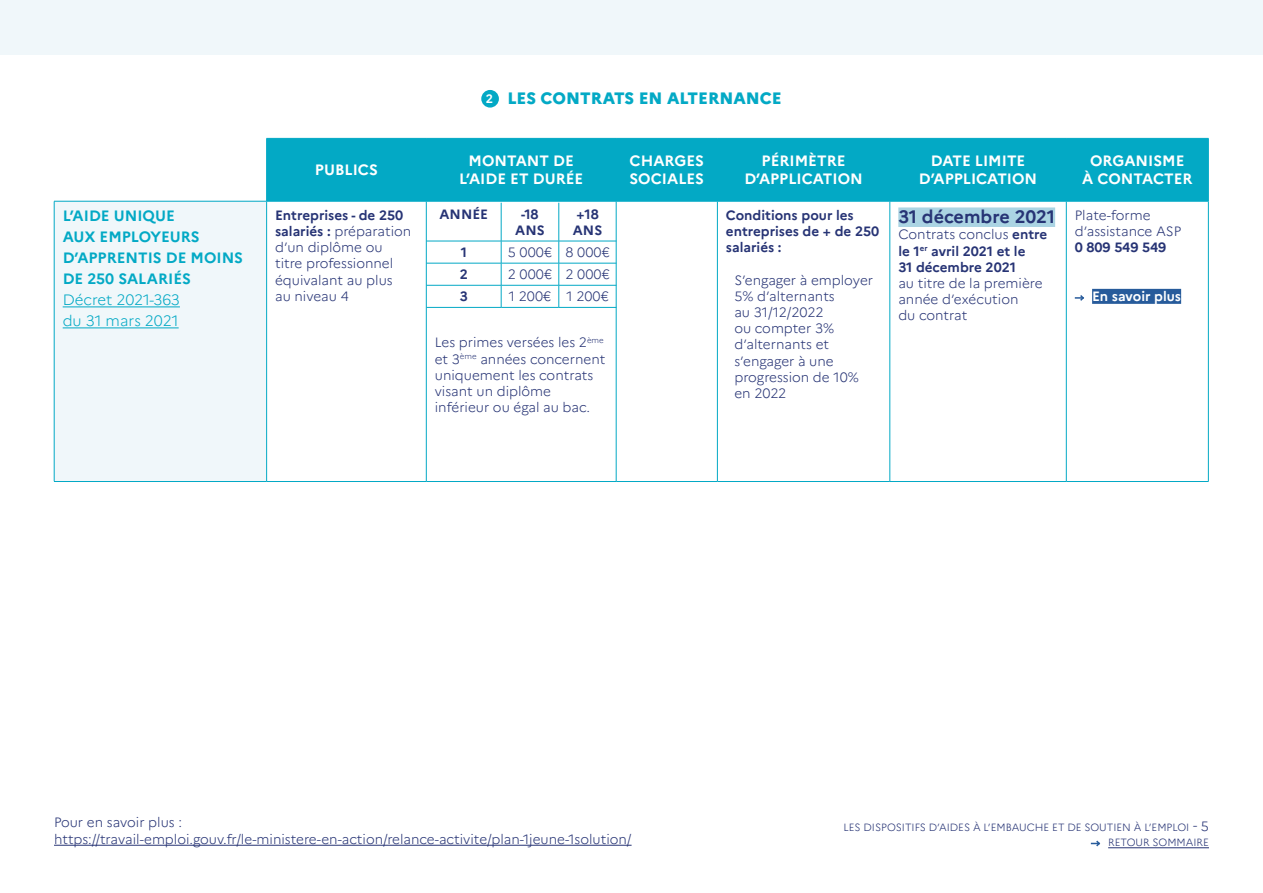
<style>
.page{position:relative;width:1263px;height:893px;background:#fff}
.page>*{position:absolute;margin:0;border:0;box-sizing:border-box;transform-origin:0 0}
.t1{font:700 18px "Marianne";color:#273475}
.t2{font:800 16.5px "Marianne";color:#03a9c5}
.t3{font:700 15px/18px "Marianne";color:#fff;text-align:center}
.t4{font:700 15px/21px "Marianne";color:#03a9c5}
.t5{font:300 15px/21px "Marianne";color:#03a9c5}
.t6{font:300 13.5px/16.2px "Marianne";color:#273475}
.t7{font:700 13.5px/16.2px "Marianne";color:#273475}
.t8{font:700 13.5px "Marianne";color:#fff}
.t9{font:300 10.5px/15px "Marianne";color:#273475;text-align:right}
.s1{font-weight:700;font-size:12.15px;color:#fff}
.s2{font-weight:700}
.s3{font-weight:300}
.s4{font-size:13.5px}
</style>
<div class="page">
<hr style="left:54px;top:845px;width:578px;height:1px;background:#273475">
<hr style="left:1108px;top:847px;width:101px;height:1px;background:#273475">
<svg style="left:1091px;top:840px;width:10px;height:7px"></svg>
<div style="left:0;top:0;width:1263px;height:54px;background:#f0f7fa"></div>
<div style="left:267px;top:139px;width:941px;height:62px;background:#03a9c5"></div>
<div style="left:54px;top:201px;width:213px;height:280px;background:#f0f7fa"></div>
<hr style="left:54px;top:201px;width:213px;height:1px;background:#03a9c5">
<hr style="left:266px;top:139px;width:1px;height:62px;background:#03a9c5">
<hr style="left:266px;top:138px;width:160px;height:1px;background:#03a9c5">
<hr style="left:267px;top:201px;width:159px;height:1px;background:#03a9c5">
<hr style="left:426px;top:139px;width:1px;height:62px;background:#03a9c5">
<hr style="left:426px;top:138px;width:190px;height:1px;background:#03a9c5">
<hr style="left:426px;top:201px;width:190px;height:1px;background:#03a9c5">
<hr style="left:616px;top:139px;width:1px;height:62px;background:#03a9c5">
<hr style="left:616px;top:138px;width:101px;height:1px;background:#03a9c5">
<hr style="left:616px;top:201px;width:101px;height:1px;background:#03a9c5">
<hr style="left:717px;top:139px;width:1px;height:62px;background:#03a9c5">
<hr style="left:717px;top:138px;width:173px;height:1px;background:#03a9c5">
<hr style="left:890px;top:138px;width:176px;height:1px;background:#03a9c5">
<hr style="left:1066px;top:138px;width:142px;height:1px;background:#03a9c5">
<hr style="left:889px;top:139px;width:1px;height:62px;background:#03a9c5">
<hr style="left:1066px;top:139px;width:1px;height:62px;background:#03a9c5">
<hr style="left:1208px;top:139px;width:1px;height:62px;background:#03a9c5">
<hr style="left:717px;top:201px;width:173px;height:1px;background:#03a9c5">
<hr style="left:890px;top:201px;width:176px;height:1px;background:#03a9c5">
<hr style="left:1066px;top:201px;width:142px;height:1px;background:#03a9c5">
<hr style="left:54px;top:201px;width:1px;height:280px;background:#03a9c5">
<hr style="left:266px;top:201px;width:1px;height:280px;background:#03a9c5">
<hr style="left:426px;top:201px;width:1px;height:280px;background:#03a9c5">
<hr style="left:616px;top:201px;width:1px;height:280px;background:#03a9c5">
<hr style="left:717px;top:201px;width:1px;height:280px;background:#03a9c5">
<hr style="left:889px;top:201px;width:1px;height:280px;background:#03a9c5">
<hr style="left:1066px;top:201px;width:1px;height:280px;background:#03a9c5">
<hr style="left:1208px;top:201px;width:1px;height:280px;background:#03a9c5">
<hr style="left:54px;top:481px;width:213px;height:1px;background:#03a9c5">
<hr style="left:267px;top:481px;width:159px;height:1px;background:#03a9c5">
<hr style="left:426px;top:481px;width:190px;height:1px;background:#03a9c5">
<hr style="left:616px;top:481px;width:101px;height:1px;background:#03a9c5">
<hr style="left:717px;top:481px;width:173px;height:1px;background:#03a9c5">
<hr style="left:890px;top:481px;width:176px;height:1px;background:#03a9c5">
<hr style="left:1066px;top:481px;width:142px;height:1px;background:#03a9c5">
<hr style="left:63px;top:306px;width:117px;height:1px;background:#03a9c5">
<hr style="left:63px;top:327px;width:116px;height:1px;background:#03a9c5">
<div style="left:898px;top:207px;width:157px;height:20px;background:#abd4e3"></div>
<div style="left:1092px;top:289px;width:89px;height:15px;background:#275b9b"></div>
<svg style="left:1075px;top:295px;width:9px;height:6px"></svg>
<hr style="left:501px;top:203px;width:1px;height:38px;background:#03a9c5">
<hr style="left:558px;top:203px;width:1px;height:38px;background:#03a9c5">
<hr style="left:426px;top:241px;width:75px;height:1px;background:#03a9c5">
<hr style="left:501px;top:241px;width:58px;height:1px;background:#03a9c5">
<hr style="left:559px;top:241px;width:57px;height:1px;background:#03a9c5">
<svg style="left:501px;top:241px;width:1px;height:66px"></svg>
<svg style="left:558px;top:241px;width:1px;height:66px"></svg>
<hr style="left:426px;top:263px;width:75px;height:1px;background:#03a9c5">
<hr style="left:501px;top:263px;width:58px;height:1px;background:#03a9c5">
<hr style="left:559px;top:263px;width:57px;height:1px;background:#03a9c5">
<hr style="left:426px;top:285px;width:75px;height:1px;background:#03a9c5">
<hr style="left:501px;top:285px;width:58px;height:1px;background:#03a9c5">
<hr style="left:559px;top:285px;width:57px;height:1px;background:#03a9c5">
<hr style="left:426px;top:307px;width:75px;height:1px;background:#03a9c5">
<hr style="left:501px;top:307px;width:58px;height:1px;background:#03a9c5">
<hr style="left:559px;top:307px;width:57px;height:1px;background:#03a9c5">
<div style="left:481px;top:90px;width:18px;height:18px;background:#03a9c5;border-radius:50%"></div>
<p class="t2" style="left:486px;top:88px;width:297px"><span class="s1">2</span> LES CONTRATS EN ALTERNANCE</p>
<p class="t4" style="left:63px;top:205px;width:182px">L’AIDE UNIQUE<br>AUX EMPLOYEURS<br>D’APPRENTIS DE MOINS<br>DE 250 SALARIÉS</p>
<p class="t5" style="left:63px;top:289px;width:119px">Décret 2021-363 du 31 mars 2021</p>
<p class="t3" style="left:315px;top:161px;width:64px">PUBLICS</p>
<p class="t3" style="left:459px;top:152px;width:126px">MONTANT DE<br>L’AIDE ET DURÉE</p>
<p class="t3" style="left:629px;top:152px;width:76px;text-align:left">CHARGES<br>SOCIALES</p>
<p class="t3" style="left:744px;top:152px;width:120px">PÉRIMÈTRE<br>D’APPLICATION</p>
<p class="t3" style="left:919px;top:152px;width:120px">DATE LIMITE<br>D’APPLICATION</p>
<p class="t3" style="left:1082px;top:152px;width:112px">ORGANISME<br>À CONTACTER</p>
<p class="t6" style="left:275px;top:207px;width:138px"><span class="s2">Entreprises - de 250 salariés :</span> préparation d’un diplôme ou titre professionnel équivalant au plus au niveau 4</p>
<p class="t7" style="left:440px;top:206px;width:50px">ANNÉE</p>
<p class="t7" style="left:515px;top:206px;width:31px;text-align:center">-18<br>ANS</p>
<p class="t7" style="left:573px;top:206px;width:31px">+18<br>ANS</p>
<p class="t7" style="left:461px;top:244px;width:8px">1</p>
<p class="t6" style="left:508px;top:244px;width:103px">5 000€ 8 000€</p>
<p class="t7" style="left:460px;top:266px;width:10px">2</p>
<p class="t6" style="left:508px;top:266px;width:103px">2 000€ 2 000€</p>
<p class="t7" style="left:460px;top:288px;width:10px">3</p>
<p class="t6" style="left:509px;top:288px;width:101px">1 200€ 1 200€</p>
<p class="t6" style="left:435px;top:334px;width:172px">Les primes versées les 2<sup>ème </sup>et 3<sup>ème</sup> années concernent uniquement les contrats visant un diplôme inférieur ou égal au bac.</p>
<p class="t7" style="left:726px;top:207px;width:155px">Conditions pour les entreprises de + de 250 salariés :</p>
<p class="t6" style="left:734px;top:272px;width:140px">S’engager à employer<br>5% d’alternants<br>au 31/12/2022<br>ou compter 3% d’alternants et s’engager à une progression de 10% en 2022</p>
<h1 class="t1" style="left:898px;top:206px;width:158px">31 décembre 2021</h1>
<p class="t7" style="left:898px;top:226px;width:150px"><span class="s3">Contrats conclus</span> entre le 1<sup>er</sup> avril 2021 et le<br>31 décembre 2021</p>
<p class="t6" style="left:898px;top:275px;width:146px">au titre de la première année d’exécution<br>du contrat</p>
<p class="t6" style="left:1075px;top:207px;width:108px">Plate-forme d’assistance ASP</p>
<p class="t7" style="left:1075px;top:239px;width:93px">0 809 549 549</p>
<p class="t8" style="left:1092px;top:288px;width:91px">En savoir plus</p>
<p class="t6" style="left:54px;top:814px;width:579px">Pour en savoir plus : https://travail-emploi.gouv.fr/le-ministere-en-action/relance-activite/plan-1jeune-1solution/</p>
<p class="t9" style="left:843px;top:820px;width:367px">LES DISPOSITIFS D’AIDES À L’EMBAUCHE ET DE SOUTIEN À L’EMPLOI <span class="s4">- 5<br></span>RETOUR SOMMAIRE</p>
</div>
